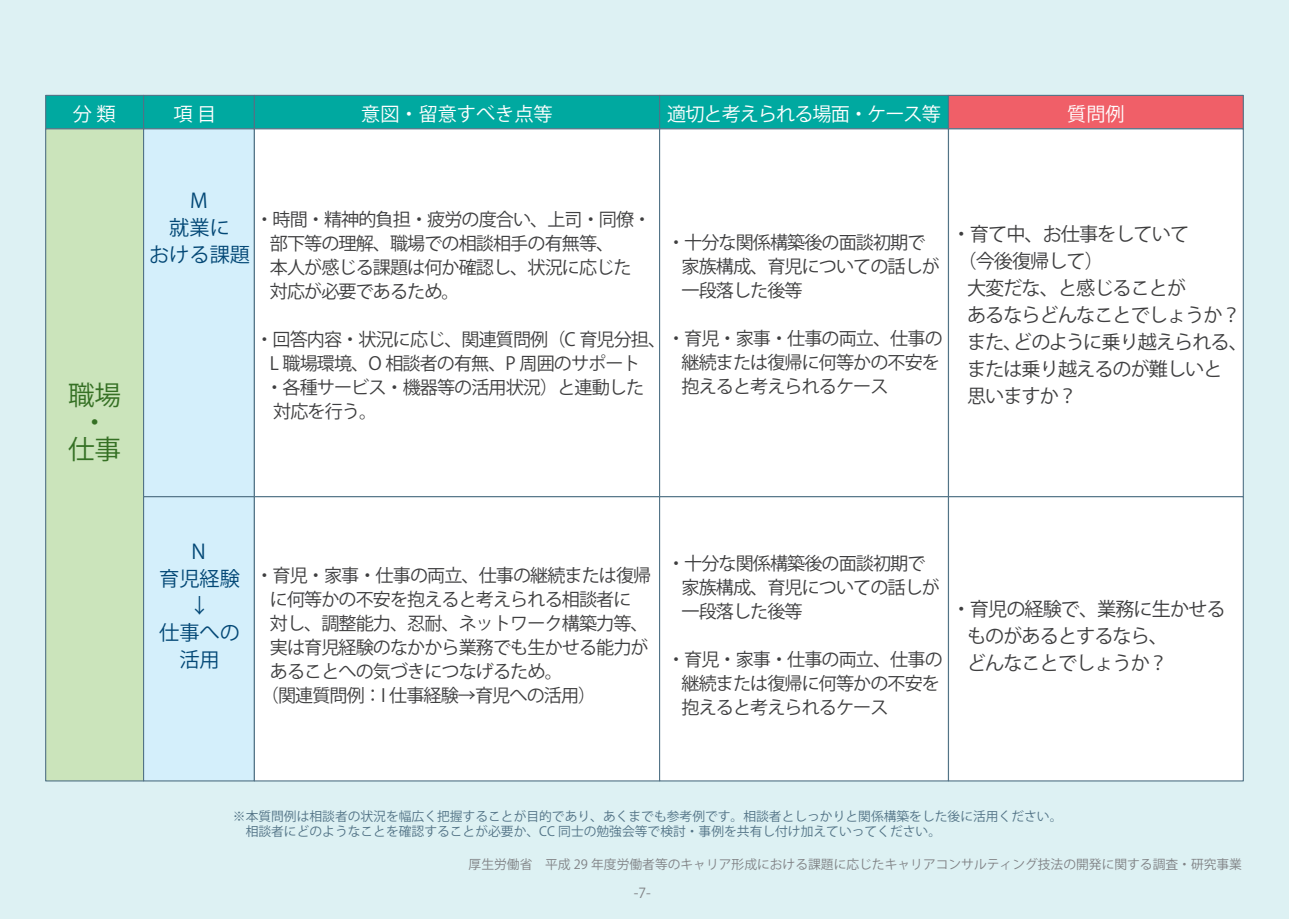
<style>
.page{position:relative;width:1289px;height:919px;background:#fff}
.page>*{position:absolute;margin:0;border:0;box-sizing:border-box;transform-origin:0 0}
.t1{font:26.55px/27px "Tsuku A Rd Gothic Bold 83 pv RKSJ H";color:#357024;text-align:center}
.t2{font:20.25px/27px "Tsuku A Rd Gothic Bold 83 pv RKSJ H";color:#034876;text-align:center}
.t3{font:19.2px/27px "Tsuku A Rd Gothic Bold 83 pv RKSJ H";letter-spacing:-.05em;color:#3e3e3f}
.t4{font:19.2px "Tsuku A Rd Gothic Bold 83 pv RKSJ H";letter-spacing:-.05em;color:#fff}
.t5{font:19.2px "Tsuku A Rd Gothic Bold 83 pv RKSJ H";color:#fff}
.t6{font:18px/24px "Tsuku A Rd Gothic Bold 83 pv RKSJ H";letter-spacing:-.05em;color:#3e3e3f}
.t7{font:13.8px "Tsuku A Rd Gothic Bold 83 pv RKSJ H";color:#808285}
.t8{font:12.75px/15px "Tsuku A Rd Gothic Bold 83 pv RKSJ H";color:#527386}
.t9{font:12.75px "Tsuku A Rd Gothic Bold 83 pv RKSJ H";color:#808285}
</style>
<div class="page">
<div style="left:0;top:0;width:1288px;height:918px;background:#ddf1f3"></div>
<div style="left:45px;top:95px;width:99px;height:34px;background:#00a9a0;border:1px solid #527386"></div>
<div style="left:143px;top:95px;width:112px;height:34px;background:#00a9a0;border:1px solid #527386"></div>
<div style="left:254px;top:95px;width:406px;height:34px;background:#00a9a0;border:1px solid #527386"></div>
<div style="left:659px;top:95px;width:290px;height:34px;background:#00a9a0;border:1px solid #527386"></div>
<div style="left:947px;top:95px;width:296px;height:34px;background:#f05f68;border:1px solid #527386"></div>
<div style="left:45px;top:128px;width:99px;height:653px;background:#cbe4bb;border:1px solid #527386"></div>
<div style="left:143px;top:128px;width:112px;height:369px;background:#d4effb;border:1px solid #527386"></div>
<div style="left:254px;top:128px;width:406px;height:369px;background:#fff;border:1px solid #527386"></div>
<div style="left:659px;top:128px;width:290px;height:369px;background:#fff;border:1px solid #527386"></div>
<div style="left:947px;top:128px;width:296px;height:369px;background:#fff;border:1px solid #527386"></div>
<div style="left:143px;top:496px;width:112px;height:285px;background:#d4effb;border:1px solid #527386"></div>
<div style="left:254px;top:496px;width:406px;height:285px;background:#fff;border:1px solid #527386"></div>
<div style="left:659px;top:496px;width:290px;height:285px;background:#fff;border:1px solid #527386"></div>
<div style="left:947px;top:496px;width:296px;height:285px;background:#fff;border:1px solid #527386"></div>
<p class="t4" style="left:73px;top:103px;width:44px">分 類</p>
<p class="t4" style="left:173px;top:103px;width:44px">項 目</p>
<p class="t5" style="left:361px;top:103px;width:193px">意図・留意すべき点等</p>
<p class="t4" style="left:667px;top:103px;width:275px">適切と考えられる場面・ケース等</p>
<p class="t4" style="left:1067px;top:103px;width:59px">質問例</p>
<h1 class="t1" style="left:68px;top:383px;width:55px">職場・仕事</h1>
<p class="t2" style="left:149px;top:188px;width:102px">M<br>就業に<br>おける課題</p>
<p class="t6" style="left:270px;top:208px;width:383px;text-indent:-14px">・時間・精神的負担・疲労の度合い、上司・同僚・部下等の理解、職場での相談相手の有無等、<br>本人が感じる課題は何か確認し、状況に応じた対応が必要であるため。</p>
<p class="t6" style="left:255px;top:328px;width:688px">・回答内容・状況に応じ、関連質問例（C 育児分担、・育児・家事・仕事の両立、仕事の</p>
<p class="t6" style="left:270px;top:352px;width:372px">L 職場環境、O 相談者の有無、P 周囲のサポート</p>
<p class="t6" style="left:265px;top:376px;width:380px">・各種サービス・機器等の活用状況）と連動した</p>
<p class="t6" style="left:273px;top:399px;width:105px">対応を行う。</p>
<p class="t6" style="left:681px;top:230px;width:260px;text-indent:-14px">・十分な関係構築後の面談初期で家族構成、育児についての話しが一段落した後等</p>
<p class="t6" style="left:681px;top:350px;width:260px">継続または復帰に何等かの不安を抱えると考えられるケース</p>
<p class="t3" style="left:951px;top:221px;width:239px">・育て中、お仕事をしていて</p>
<p class="t3" style="left:957px;top:248px;width:148px">（今後復帰して）</p>
<p class="t3" style="left:967px;top:275px;width:221px">大変だな、と感じることが</p>
<p class="t3" style="left:967px;top:302px;width:275px">あるならどんなことでしょうか？</p>
<p class="t3" style="left:967px;top:329px;width:282px">また、どのように乗り越えられる、</p>
<p class="t3" style="left:967px;top:356px;width:257px">または乗り越えるのが難しいと</p>
<p class="t3" style="left:967px;top:383px;width:112px">思いますか？</p>
<p class="t2" style="left:159px;top:538px;width:82px">N<br>育児経験↓<br>仕事への活用</p>
<p class="t6" style="left:255px;top:564px;width:397px">・育児・家事・仕事の両立、仕事の継続または復帰</p>
<p class="t6" style="left:270px;top:588px;width:363px">に何等かの不安を抱えると考えられる相談者に</p>
<p class="t6" style="left:270px;top:612px;width:380px">対し、調整能力、忍耐、ネットワーク構築力等、</p>
<p class="t6" style="left:270px;top:636px;width:380px">実は育児経験のなかから業務でも生かせる能力が</p>
<p class="t6" style="left:270px;top:660px;width:294px">あることへの気づきにつなげるため。</p>
<p class="t6" style="left:261px;top:684px;width:337px">（関連質問例：I 仕事経験→育児への活用）</p>
<p class="t6" style="left:681px;top:551px;width:260px;text-indent:-14px">・十分な関係構築後の面談初期で家族構成、育児についての話しが一段落した後等</p>
<p class="t6" style="left:681px;top:647px;width:263px;text-indent:-14px">・育児・家事・仕事の両立、仕事の継続または復帰に何等かの不安を抱えると考えられるケース</p>
<p class="t3" style="left:967px;top:596px;width:260px;text-indent:-15px">・育児の経験で、業務に生かせるものがあるとするなら、<br>どんなことでしょうか？</p>
<p class="t8" style="left:233px;top:809px;width:831px">※本質問例は相談者の状況を幅広く把握することが目的であり、あくまでも参考例です。相談者としっかりと関係構築をした後に活用ください。　相談者にどのようなことを確認することが必要か、CC 同士の勉強会等で検討・事例を共有し付け加えていってください。</p>
<p class="t9" style="left:468px;top:857px;width:775px">厚生労働省　平成 29 年度労働者等のキャリア形成における課題に応じたキャリアコンサルティング技法の開発に関する調査・研究事業</p>
<p class="t7" style="left:633px;top:884px;width:19px">-7-</p>
</div>
